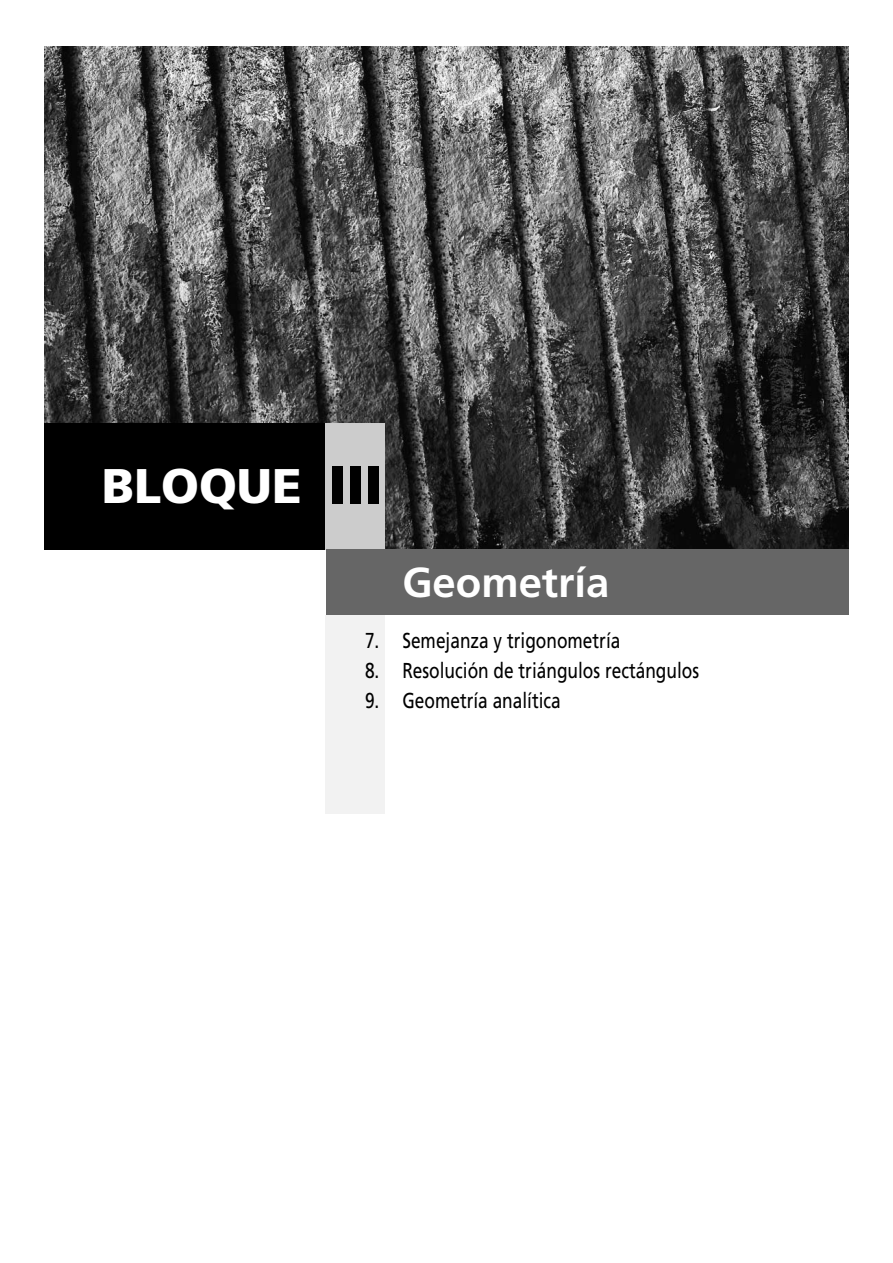
<style>
.page{position:relative;width:893px;height:1263px;background:#fff}
.page>*{position:absolute;margin:0;border:0;box-sizing:border-box;transform-origin:0 0}
.t1{font:900 48.6px "Frutiger";color:#fff}
.t2{font:700 41.85px "Frutiger";color:#fff}
.t3{font:21.6px "Frutiger";color:#000;scale:.8 1}
.s1{font-size:54px;color:#000}
</style>
<div class="page">
<img style="left:44px;top:47px;width:804px;height:503px">
<div style="left:44px;top:424px;width:341px;height:126px;background:#000"></div>
<div style="left:326px;top:424px;width:59px;height:126px;background:#ccc"></div>
<div style="left:326px;top:550px;width:522px;height:65px;background:#666"></div>
<div style="left:326px;top:615px;width:59px;height:199px;background:#f2f2f2"></div>
<h1 class="t1" style="left:102px;top:466px;width:282px">BLOQUE <span class="s1">III</span></h1>
<h2 class="t2" style="left:402px;top:566px;width:208px">Geometría</h2>
<p class="t3" style="left:365px;top:632px;width:321px">7. Semejanza y trigonometría</p>
<p class="t3" style="left:365px;top:662px;width:419px">8. Resolución de triángulos rectángulos</p>
<p class="t3" style="left:365px;top:692px;width:246px">9. Geometría analítica</p>
</div>
